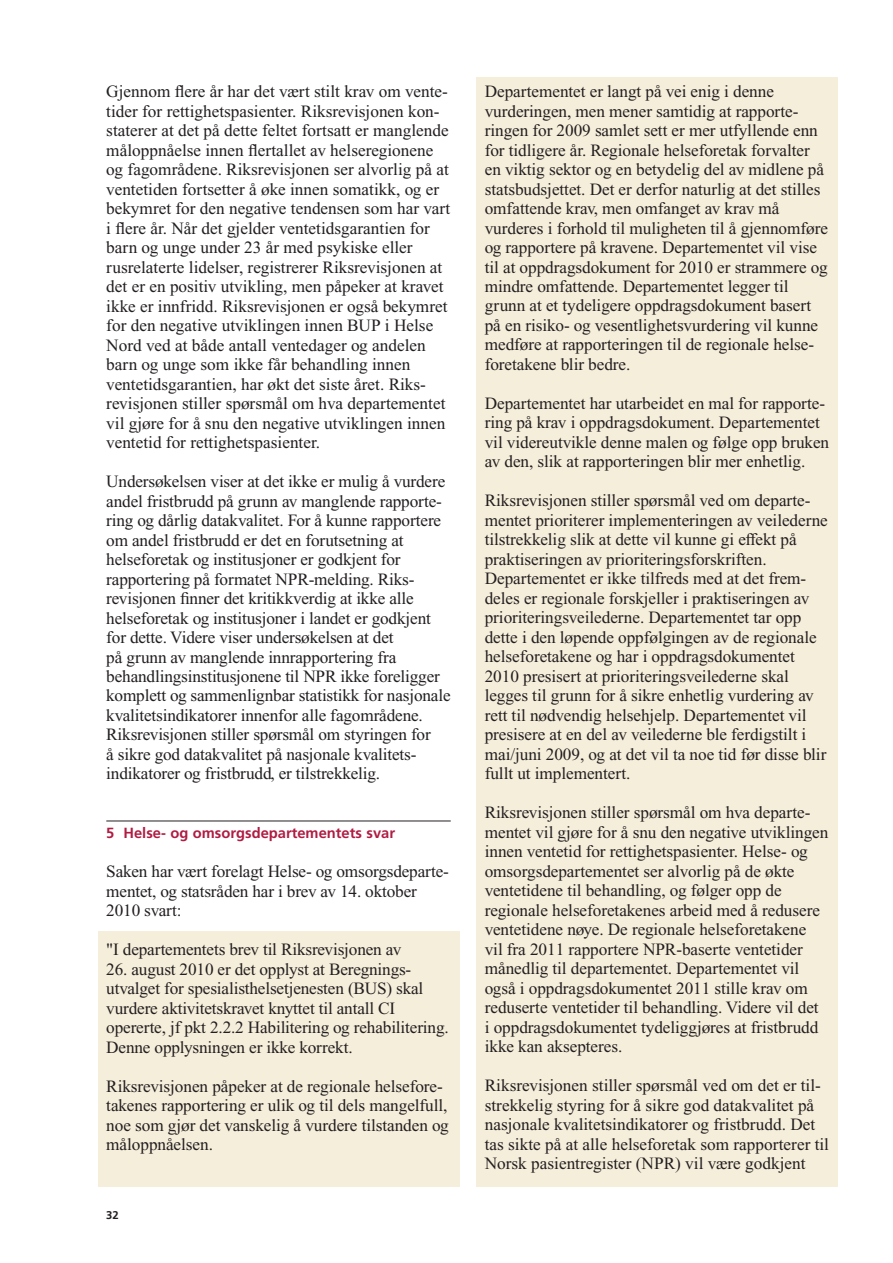
<style>
.page{position:relative;width:893px;height:1263px;background:#fff}
.page>*{position:absolute;margin:0;border:0;box-sizing:border-box;transform-origin:0 0}
.t1{font:17.25px/19.5px "Times New Roman PS Std";letter-spacing:-.005em;color:#231f20}
.t2{font:700 14.7px "Frutiger LT Std";color:#b01c42}
.t3{font:700 11.25px "Frutiger LT Std";color:#231f20}
</style>
<div class="page">
<div style="left:476px;top:77px;width:362px;height:1109px;background:#f5eedb"></div>
<div style="left:98px;top:931px;width:361px;height:255px;background:#f5eedb"></div>
<hr style="left:106px;top:821px;width:345px;height:1px;background:#231f20">
<p class="t1" style="left:106px;top:83px;width:346px">Gjennom flere år har det vært stilt krav om vente&shy;tider for rettighetspasienter. Riksrevisjonen kon&shy;staterer at det på dette feltet fortsatt er manglende måloppnåelse innen flertallet av helseregionene og fagområdene. Riksrevisjonen ser alvorlig på at ventetiden fortsetter å øke innen somatikk, og er bekymret for den negative tendensen som har vart i flere år. Når det gjelder ventetidsgarantien for barn og unge under 23 år med psykiske eller rusrelaterte lidelser, registrerer Riksrevisjonen at det er en positiv utvikling, men påpeker at kravet ikke er innfridd. Riksrevisjonen er også bekymret for den negative utviklingen innen BUP i Helse Nord ved at både antall ventedager og andelen barn og unge som ikke får behandling innen ventetidsgarantien, har økt det siste året. Riks&shy;revisjonen stiller spørsmål om hva departementet vil gjøre for å snu den negative utviklingen innen ventetid for rettighetspasienter.</p>
<p class="t1" style="left:106px;top:473px;width:346px">Undersøkelsen viser at det ikke er mulig å vurdere andel fristbrudd på grunn av manglende rapporte&shy;ring og dårlig datakvalitet. For å kunne rapportere om andel fristbrudd er det en forutsetning at helseforetak og institusjoner er godkjent for rapportering på formatet NPR-melding. Riks&shy;revisjonen finner det kritikkverdig at ikke alle helseforetak og institusjoner i landet er godkjent for dette. Videre viser undersøkelsen at det<br>på grunn av manglende innrapportering fra behandlings institusjonene til NPR ikke foreligger komplett og sammenlignbar statistikk for nasjonale kvalitetsindikatorer innenfor alle fagområdene.<br>Riksrevisjonen stiller spørsmål om styringen for<br>å sikre god datakvalitet på nasjonale kvalitets&shy;indikatorer og fristbrudd, er tilstrekkelig.</p>
<p class="t2" style="left:106px;top:827px;width:290px">5 Helse- og omsorgsdepartementets svar</p>
<p class="t1" style="left:106px;top:863px;width:344px">Saken har vært forelagt Helse- og omsorgsdeparte&shy;mentet, og statsråden har i brev av 14. oktober<br>2010 svart:</p>
<p class="t1" style="left:106px;top:941px;width:297px">"I departementets brev til Riksrevisjonen av</p>
<p class="t1" style="left:106px;top:961px;width:344px">26. august 2010 er det opplyst at Beregnings&shy;utvalget for spesialisthelsetjenesten (BUS) skal vurdere aktivitetskravet knyttet til antall CI opererte, jf pkt 2.2.2 Habilitering og rehabilitering.<br>Denne opplysningen er ikke korrekt.</p>
<p class="t1" style="left:106px;top:1078px;width:344px">Riksrevisjonen påpeker at de regionale helsefore&shy;takenes rapportering er ulik og til dels mangelfull, noe som gjør det vanskelig å vurdere tilstanden og måloppnåelsen.</p>
<p class="t3" style="left:106px;top:1211px;width:14px">32</p>
<p class="t1" style="left:485px;top:83px;width:345px">Departementet er langt på vei enig i denne vurderingen, men mener samtidig at rapporte&shy;ringen for 2009 samlet sett er mer utfyllende enn for tidligere år. Regionale helseforetak forvalter en viktig sektor og en betydelig del av midlene på statsbudsjettet. Det er derfor naturlig at det stilles omfattende krav, men omfanget av krav må vurderes i forhold til muligheten til å gjennomføre og rapportere på kravene. Departementet vil vise til at oppdragsdokument for 2010 er strammere og mindre omfattende. Departementet legger til grunn at et tydeligere oppdrags dokument basert på en risiko- og vesentlighetsvurdering vil kunne medføre at rapporteringen til de regionale helse&shy;foretakene blir bedre.</p>
<p class="t1" style="left:485px;top:395px;width:346px">Departementet har utarbeidet en mal for rapporte&shy;ring på krav i oppdragsdokument. Departementet vil videreutvikle denne malen og følge opp bruken av den, slik at rapporteringen blir mer enhetlig.</p>
<p class="t1" style="left:485px;top:493px;width:345px">Riksrevisjonen stiller spørsmål ved om departe&shy;mentet prioriterer implementeringen av veilederne tilstrekkelig slik at dette vil kunne gi effekt på praktiseringen av prioriteringsforskriften.<br>Departe mentet er ikke tilfreds med at det frem&shy;deles er regionale forskjeller i praktiseringen av prioriteringsveilederne. Departementet tar opp dette i den løpende oppfølgingen av de regionale helseforetakene og har i oppdragsdokumentet 2010 presisert at prioriteringsveilederne skal legges til grunn for å sikre enhetlig vurdering av rett til nødvendig helsehjelp. Departementet vil presisere at en del av veilederne ble ferdigstilt i mai/juni 2009, og at det vil ta noe tid før disse blir fullt ut implementert.</p>
<p class="t1" style="left:485px;top:804px;width:345px">Riksrevisjonen stiller spørsmål om hva departe&shy;mentet vil gjøre for å snu den negative utviklingen innen ventetid for rettighetspasienter. Helse- og omsorgsdepartementet ser alvorlig på de økte ventetidene til behandling, og følger opp de regionale helseforetakenes arbeid med å redusere ventetidene nøye. De regionale helseforetakene vil fra 2011 rapportere NPR-baserte ventetider månedlig til departementet. Departementet vil også i oppdragsdokumentet 2011 stille krav om reduserte ventetider til behandling. Videre vil det<br>i oppdragsdokumentet tydeliggjøres at fristbrudd ikke kan aksepteres.</p>
<p class="t1" style="left:485px;top:1077px;width:346px">Riksrevisjonen stiller spørsmål ved om det er til&shy;strekkelig styring for å sikre god datakvalitet på nasjonale kvalitetsindikatorer og fristbrudd. Det tas sikte på at alle helseforetak som rapporterer til Norsk pasientregister (NPR) vil være godkjent</p>
</div>
